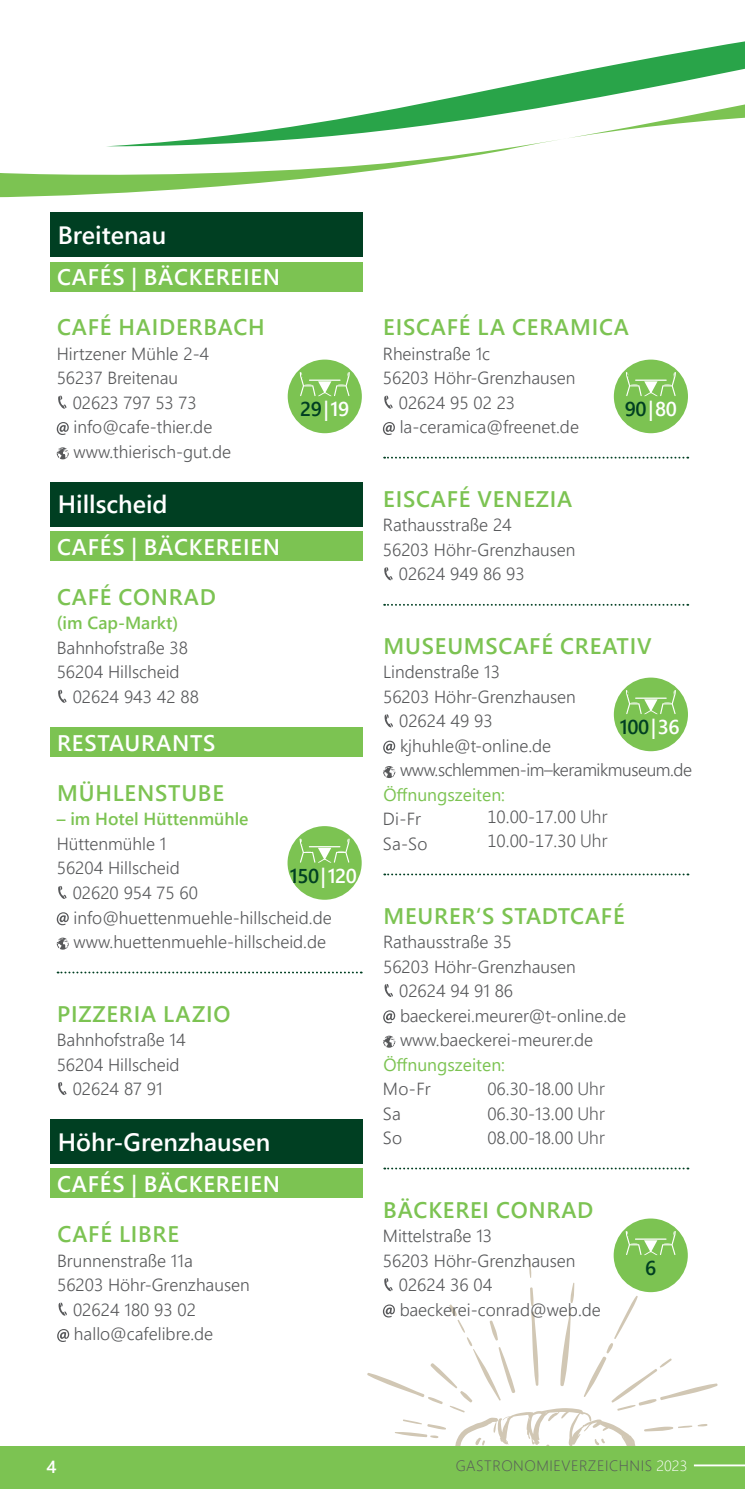
<style>
.page{position:relative;width:745px;height:1489px;background:#fff}
.page>*{position:absolute;margin:0;border:0;box-sizing:border-box;transform-origin:0 0}
.t1{font:600 25px "Segoe UI";color:#fff}
.t2{font:600 22.5px "Segoe UI";letter-spacing:.035em;color:#7cc352}
.t3{font:600 22.5px "Segoe UI";letter-spacing:.035em;color:#fff}
.t4{font:600 20px "Segoe UI";letter-spacing:-.025em;color:#fff}
.t5{font:600 20px "Segoe UI";color:#003f22}
.t6{font:300 17.5px/24.5px "Segoe UI";color:#57585a}
.t7{font:300 17.5px "Segoe UI";letter-spacing:-.025em;color:#57585a}
.t8{font:600 17.5px "Segoe UI";color:#7cc352}
.t9{font:17.5px "Segoe UI";color:#7cc352}
.t10{font:600 17.5px "Segoe UI";color:#fff}
.t11{font:300 15px "Segoe UI";letter-spacing:.035em;color:#57585a}
.s1{color:#003f22}
.s2{color:#fff}
.s3{font-family:"Roboto"}
</style>
<div class="page">
<div style="left:0;top:1446px;width:744px;height:42px;background:#7cc352"></div>
<hr style="left:693px;top:1464px;width:51px;height:2px;background:#fff">
<div style="left:50px;top:213px;width:312px;height:44px;background:#003f22"></div>
<div style="left:50px;top:482px;width:312px;height:44px;background:#003f22"></div>
<div style="left:50px;top:1119px;width:312px;height:44px;background:#003f22"></div>
<div style="left:50px;top:261px;width:312px;height:30px;background:#7cc352"></div>
<div style="left:50px;top:531px;width:312px;height:30px;background:#7cc352"></div>
<div style="left:50px;top:1168px;width:312px;height:30px;background:#7cc352"></div>
<div style="left:50px;top:727px;width:312px;height:30px;background:#7cc352"></div>
<svg style="left:384px;top:873px;width:304px;height:2px"></svg>
<svg style="left:384px;top:1167px;width:304px;height:2px"></svg>
<svg style="left:58px;top:971px;width:303px;height:2px"></svg>
<svg style="left:384px;top:456px;width:303px;height:2px"></svg>
<svg style="left:384px;top:604px;width:303px;height:1px"></svg>
<svg style="left:0;top:146px;width:525px;height:101px"></svg>
<svg style="left:112px;top:41px;width:632px;height:105px"></svg>
<svg style="left:58px;top:395px;width:9px;height:14px"></svg>
<svg style="left:57px;top:422px;width:12px;height:13px"></svg>
<svg style="left:57px;top:447px;width:12px;height:12px"></svg>
<svg style="left:384px;top:395px;width:8px;height:14px"></svg>
<svg style="left:382px;top:422px;width:12px;height:13px"></svg>
<svg style="left:384px;top:567px;width:8px;height:13px"></svg>
<svg style="left:59px;top:1302px;width:8px;height:13px"></svg>
<svg style="left:57px;top:1329px;width:12px;height:12px"></svg>
<svg style="left:58px;top:1082px;width:9px;height:13px"></svg>
<svg style="left:384px;top:984px;width:9px;height:13px"></svg>
<svg style="left:383px;top:1010px;width:12px;height:13px"></svg>
<svg style="left:383px;top:1035px;width:12px;height:12px"></svg>
<svg style="left:58px;top:886px;width:9px;height:13px"></svg>
<svg style="left:57px;top:912px;width:12px;height:13px"></svg>
<svg style="left:57px;top:937px;width:12px;height:12px"></svg>
<svg style="left:384px;top:714px;width:9px;height:13px"></svg>
<svg style="left:383px;top:740px;width:12px;height:13px"></svg>
<svg style="left:383px;top:766px;width:12px;height:12px"></svg>
<svg style="left:58px;top:689px;width:9px;height:14px"></svg>
<div style="left:287px;top:359px;width:74px;height:74px;background:#7cc352;border-radius:50%"></div>
<svg style="left:299px;top:372px;width:50px;height:24px"></svg>
<div style="left:287px;top:826px;width:74px;height:73px;background:#7cc352;border-radius:50%"></div>
<svg style="left:299px;top:838px;width:50px;height:24px"></svg>
<div style="left:613px;top:677px;width:74px;height:74px;background:#7cc352;border-radius:50%"></div>
<svg style="left:626px;top:690px;width:49px;height:24px"></svg>
<div style="left:613px;top:359px;width:74px;height:74px;background:#7cc352;border-radius:50%"></div>
<svg style="left:626px;top:372px;width:49px;height:24px"></svg>
<div style="left:613px;top:1218px;width:74px;height:73px;background:#7cc352;border-radius:50%"></div>
<svg style="left:367px;top:1230px;width:350px;height:237px"></svg>
<h1 class="t1" style="left:58px;top:211px;width:110px">Breitenau</h1>
<p class="t3" style="left:57px;top:256px;width:224px">CAFÉS | BÄCKEREIEN</p>
<p class="t2" style="left:57px;top:306px;width:209px">CAFÉ HAIDERBACH</p>
<p class="t6" style="left:57px;top:339px;width:154px">Hirtzener Mühle 2-4<br>56237 Breitenau</p>
<p class="t6" style="left:73px;top:388px;width:160px">02623 797 53 73 info@cafe-thier.de www.thierisch-gut.de</p>
<h1 class="t1" style="left:58px;top:481px;width:111px">Hillscheid</h1>
<p class="t3" style="left:57px;top:526px;width:224px">CAFÉS | BÄCKEREIEN</p>
<p class="t2" style="left:57px;top:575px;width:160px">CAFÉ CONRAD</p>
<p class="t8" style="left:57px;top:606px;width:123px">(im Cap-Markt)</p>
<p class="t6" style="left:57px;top:633px;width:133px">Bahnhofstraße 38</p>
<p class="t6" style="left:57px;top:658px;width:124px">56204 Hillscheid</p>
<p class="t6" style="left:73px;top:682px;width:128px">02624 943 42 88</p>
<p class="t3" style="left:57px;top:722px;width:160px">RESTAURANTS</p>
<p class="t4" style="left:300px;top:390px;width:51px"><span class="s1">29</span> | 19</p>
<p class="t2" style="left:57px;top:771px;width:168px">MÜHLENSTUBE</p>
<p class="t8" style="left:57px;top:802px;width:193px">– im Hotel Hüttenmühle</p>
<p class="t6" style="left:57px;top:829px;width:111px">Hüttenmühle 1</p>
<p class="t6" style="left:57px;top:854px;width:124px">56204 Hillscheid</p>
<p class="t6" style="left:73px;top:878px;width:127px">02620 954 75 60</p>
<p class="t6" style="left:74px;top:903px;width:259px">info@huettenmuehle-hillscheid.de</p>
<p class="t6" style="left:74px;top:927px;width:254px">www.huettenmuehle-hillscheid.de</p>
<p class="t4" style="left:290px;top:856px;width:69px"><span class="s1">150</span> | 120</p>
<p class="t2" style="left:57px;top:992px;width:175px">PIZZERIA LAZIO</p>
<p class="t6" style="left:57px;top:1025px;width:130px;text-align:center">Bahnhofstraße 14<br>56204 Hillscheid<br>02624 87 91</p>
<h1 class="t1" style="left:58px;top:1118px;width:214px">Höhr-Grenzhausen</h1>
<p class="t3" style="left:57px;top:1162px;width:224px">CAFÉS | BÄCKEREIEN</p>
<p class="t2" style="left:57px;top:1212px;width:123px">CAFÉ LIBRE</p>
<p class="t6" style="left:57px;top:1246px;width:137px">Brunnenstraße 11a</p>
<p class="t6" style="left:57px;top:1270px;width:194px">56203 Höhr-Grenzhausen</p>
<p class="t6" style="left:73px;top:1295px;width:124px">02624 180 93 02</p>
<p class="t6" style="left:74px;top:1319px;width:141px">hallo@cafelibre.de</p>
<p class="t2" style="left:383px;top:306px;width:247px">EISCAFÉ LA CERAMICA</p>
<p class="t6" style="left:382px;top:339px;width:109px">Rheinstraße 1c</p>
<p class="t6" style="left:382px;top:364px;width:194px">56203 Höhr-Grenzhausen</p>
<p class="t6" style="left:398px;top:388px;width:118px">02624 95 02 23</p>
<p class="t6" style="left:399px;top:413px;width:181px">la-ceramica@freenet.de</p>
<p class="t4" style="left:624px;top:390px;width:54px"><span class="s1">90</span> | 80</p>
<p class="t2" style="left:383px;top:477px;width:190px">EISCAFÉ VENEZIA</p>
<p class="t6" style="left:382px;top:511px;width:130px">Rathausstraße 24</p>
<p class="t6" style="left:382px;top:535px;width:194px">56203 Höhr-Grenzhausen</p>
<p class="t6" style="left:398px;top:560px;width:127px">02624 949 86 93</p>
<p class="t2" style="left:383px;top:624px;width:269px">MUSEUMSCAFÉ CREATIV</p>
<p class="t6" style="left:383px;top:658px;width:118px">Lindenstraße 13</p>
<p class="t6" style="left:383px;top:682px;width:194px">56203 Höhr-Grenzhausen</p>
<p class="t6" style="left:399px;top:707px;width:95px">02624 49 93</p>
<p class="t6" style="left:400px;top:731px;width:153px">kjhuhle@t-online.de</p>
<p class="t7" style="left:400px;top:753px;width:293px">www.schlemmen-im–keramikmuseum.de</p>
<p class="t5" style="left:619px;top:708px;width:61px">100 <span class="s2">| 36</span></p>
<p class="t9" style="left:383px;top:778px;width:123px">Öffnungszeiten:</p>
<p class="t6" style="left:382px;top:805px;width:46px">Di-Fr<br>Sa-So</p>
<p class="t6" style="left:487px;top:802px;width:122px">10.00-17.00 <span class="s3">Uhr<br></span>10.00-17.30 <span class="s3">Uhr</span></p>
<p class="t2" style="left:383px;top:894px;width:242px">MEURER‘S STADTCAFÉ</p>
<p class="t6" style="left:383px;top:927px;width:130px">Rathausstraße 35</p>
<p class="t6" style="left:383px;top:952px;width:194px">56203 Höhr-Grenzhausen</p>
<p class="t6" style="left:399px;top:976px;width:115px">02624 94 91 86</p>
<p class="t6" style="left:400px;top:1001px;width:227px">baeckerei.meurer@t-online.de</p>
<p class="t6" style="left:400px;top:1025px;width:195px">www.baeckerei-meurer.de</p>
<p class="t9" style="left:383px;top:1047px;width:123px">Öffnungszeiten:</p>
<p class="t6" style="left:382px;top:1074px;width:49px">Mo-Fr<br>Sa<br>So</p>
<p class="t6" style="left:487px;top:1074px;width:119px;text-align:justify">06.30-18.00 <span class="s3">Uhr </span>06.30-13.00 <span class="s3">Uhr </span>08.00-18.00 <span class="s3">Uhr</span></p>
<p class="t2" style="left:383px;top:1188px;width:211px">BÄCKEREI CONRAD</p>
<p class="t6" style="left:382px;top:1221px;width:111px">Mittelstraße 13</p>
<p class="t6" style="left:382px;top:1246px;width:194px">56203 Höhr-Grenzhausen</p>
<p class="t6" style="left:398px;top:1270px;width:95px">02624 36 04</p>
<p class="t6" style="left:399px;top:1295px;width:202px">baeckerei-conrad@web.de</p>
<p class="t5" style="left:644px;top:1248px;width:13px">6</p>
<p class="t10" style="left:47px;top:1449px;width:12px">4</p>
<p class="t11" style="left:455px;top:1451px;width:233px">GASTRONOMIEVERZEICHNIS <span class="s2">2023</span></p>
</div>
